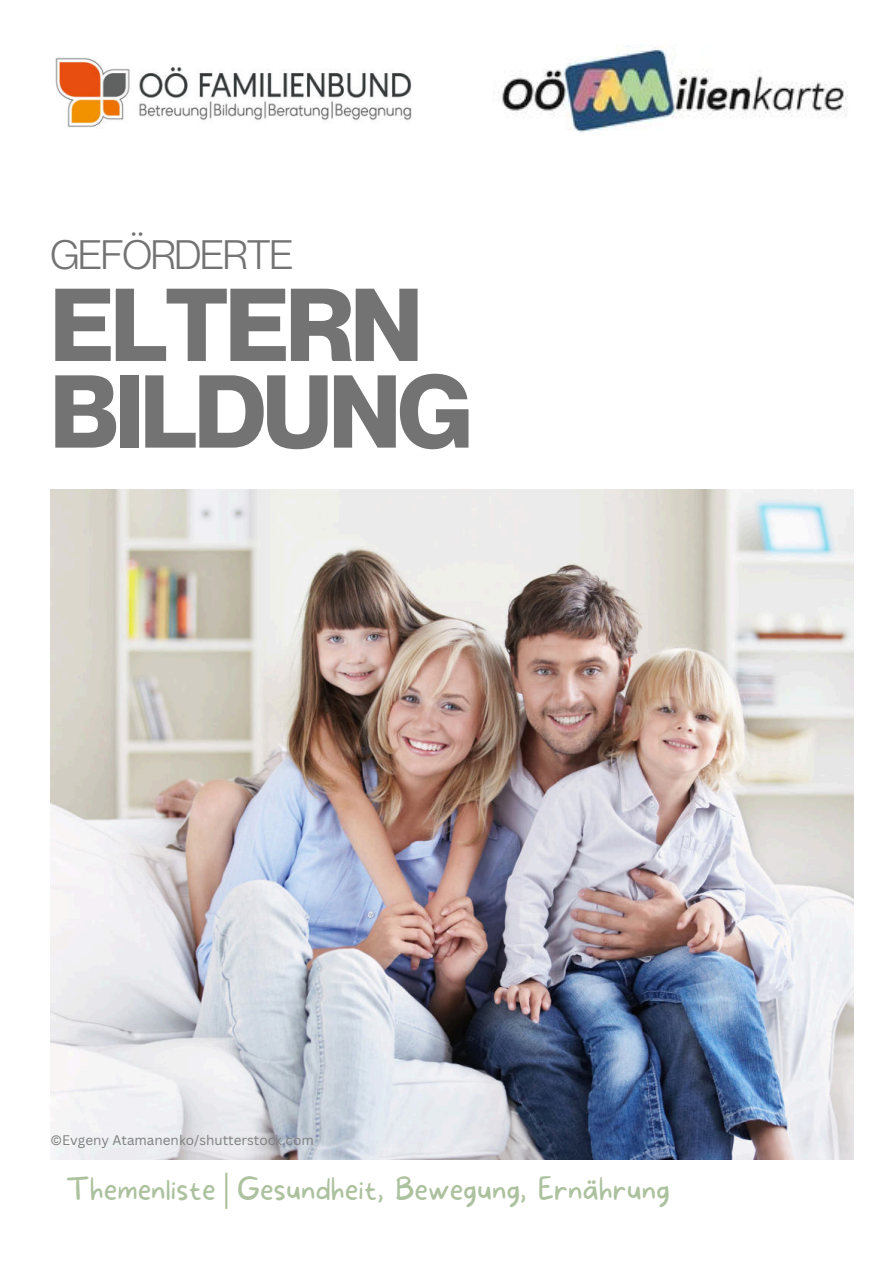
<style>
.page{position:relative;width:894px;height:1264px;background:#fff}
.page>*{position:absolute;margin:0;border:0;box-sizing:border-box;transform-origin:0 0}
.t1{font:700 101.1px/86.7px "Neue Montreal";letter-spacing:-.03em;color:#737373}
.t2{font:40.2px "Neue Montreal";letter-spacing:-.03em;color:#737373}
.t3{font:100 30px "More Sugar";color:#acc19e}
.t4{font:13.5px "Canva Sans";color:#7e7f7f}
.s1{font-family:"Liberation Serif";font-weight:400}
</style>
<div class="page">
<img style="left:50px;top:489px;width:802px;height:670px">
<img style="left:55px;top:57px;width:357px;height:71px">
<img style="left:498px;top:45px;width:350px;height:88px">
<h2 class="t2" style="left:50px;top:222px;width:244px">GEFÖRDERTE</h2>
<h1 class="t1" style="left:50px;top:271px;width:423px">ELTERN<br>BILDUNG</h1>
<p class="t4" style="left:50px;top:1131px;width:265px">©Evgeny Atamanenko/shutterstock.com</p>
<p class="t3" style="left:66px;top:1166px;width:605px">Themenliste<span class="s1">│</span>Gesundheit, Bewegung, Ernährung</p>
</div>
